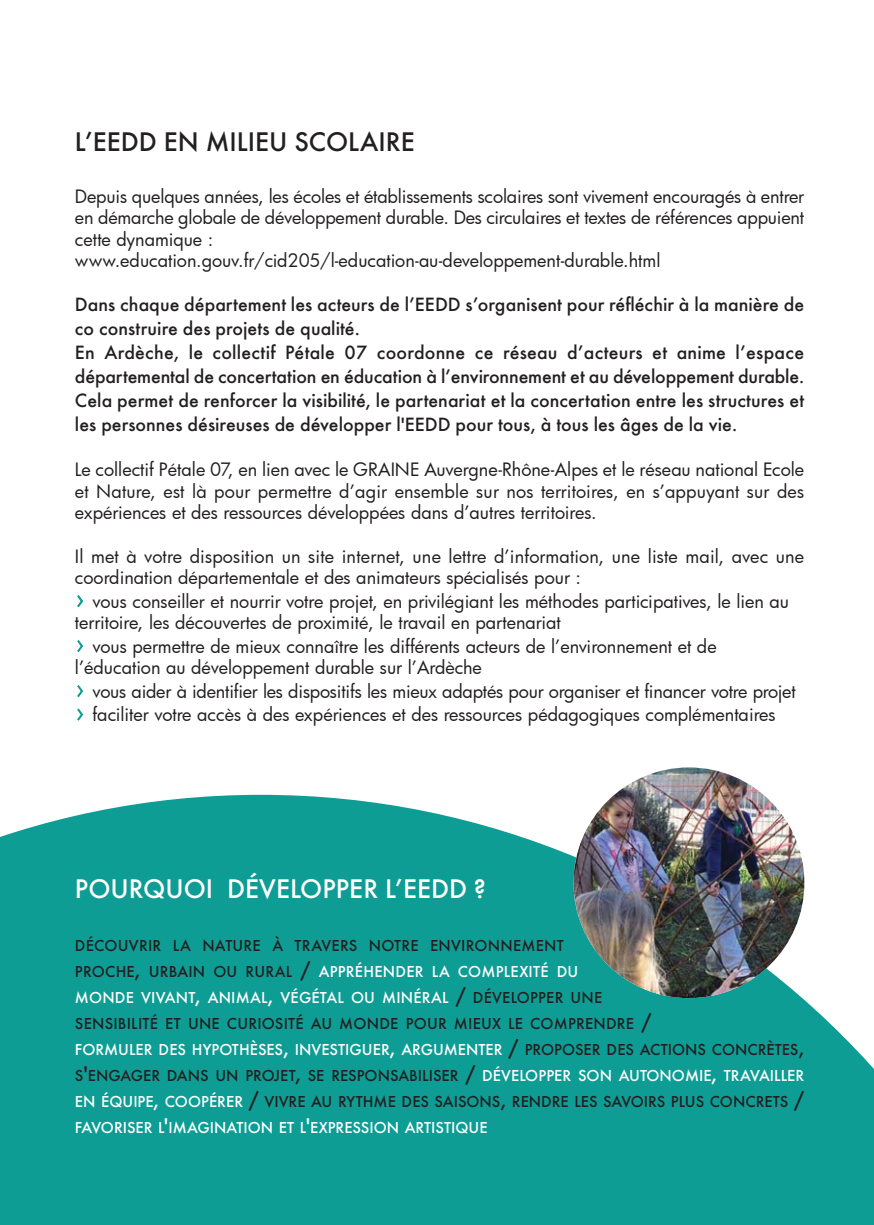
<style>
.page{position:relative;width:874px;height:1225px;background:#fff}
.page>*{position:absolute;margin:0;border:0;box-sizing:border-box;transform-origin:0 0}
.t1{font:500 28px "Futura";color:#fff}
.t2{font:500 28px "Futura";color:#231f20}
.t3{font:500 20px/24px "Futura";color:#231f20}
.t4{font:18px/21.6px "Futura";letter-spacing:-.005em;color:#231f20}
.t5{font:500 16.4px/26px "Futura";color:#231f20}
.s1{font-size:22px}
.s2{color:#fff}
.s3{font-size:22px;color:#fff}
</style>
<div class="page">
<svg style="left:0;top:795px;width:873px;height:429px;background:#23a59d"></svg>
<img style="left:573px;top:767px;width:231px;height:231px;border-radius:50%">
<h1 class="t2" style="left:75px;top:129px;width:341px">L’EEDD EN MILIEU SCOLAIRE</h1>
<p class="t4" style="left:75px;top:185px;width:730px">Depuis quelques années, les écoles et établissements scolaires sont vivement encouragés à entrer en démarche globale de développement durable. Des circulaires et textes de références appuient cette dynamique :<br>www.education.gouv.fr/cid205/l-education-au-developpement-durable.html</p>
<p class="t3" style="left:75px;top:294px;width:730px">Dans chaque département les acteurs de l’EEDD s’organisent pour réfléchir à la manière de co construire des projets de qualité.<br>En Ardèche, le collectif Pétale 07 coordonne ce réseau d’acteurs et anime l’espace départemental de concertation en éducation à l’environnement et au développement durable.<br>Cela permet de renforcer la visibilité, le partenariat et la concertation entre les structures et les personnes désireuses de développer l'EEDD pour tous, à tous les âges de la vie.</p>
<p class="t4" style="left:75px;top:458px;width:730px;text-align:justify">Le collectif Pétale 07, en lien avec le GRAINE Auvergne-Rhône-Alpes et le réseau national Ecole et Nature, est là pour permettre d’agir ensemble sur nos territoires, en s’appuyant sur des expériences et des ressources développées dans d’autres territoires.</p>
<p class="t4" style="left:75px;top:545px;width:730px">Il met à votre disposition un site internet, une lettre d’information, une liste mail, avec une coordination départementale et des animateurs spécialisés pour :</p>
<p class="t4" style="left:75px;top:590px;width:715px;text-indent:18px">vous conseiller et nourrir votre projet, en privilégiant les méthodes participatives, le lien au territoire, les découvertes de proximité, le travail en partenariat</p>
<p class="t4" style="left:75px;top:635px;width:643px;text-indent:18px">vous permettre de mieux connaître les différents acteurs de l’environnement et de l’éducation au développement durable sur l’Ardèche</p>
<p class="t4" style="left:93px;top:679px;width:704px;line-height:23.4px">vous aider à identifier les dispositifs les mieux adaptés pour organiser et financer votre projet faciliter votre accès à des expériences et des ressources pédagogiques complémentaires</p>
<h1 class="t1" style="left:75px;top:876px;width:412px">POURQUOI DÉVELOPPER L’EEDD ?</h1>
<p class="t5" style="left:75px;top:933px;width:730px">DÉCOUVRIR LA NATURE À TRAVERS NOTRE ENVIRONNEMENT<br>PROCHE<span class="s1">,</span> URBAIN OU RURAL <span class="s1">/</span> <span class="s2">APPRÉHENDER LA COMPLEXITÉ DU<br>MONDE VIVANT</span><span class="s3">,</span> <span class="s2">ANIMAL</span><span class="s3">,</span> <span class="s2">VÉGÉTAL OU MINÉRAL</span> <span class="s1">/</span> DÉVELOPPER UNE<br>SENSIBILITÉ ET UNE CURIOSITÉ AU MONDE POUR MIEUX LE COMPRENDRE <span class="s1">/<br></span><span class="s2">FORMULER DES HYPOTHÈSES</span><span class="s3">,</span> <span class="s2">INVESTIGUER</span><span class="s3">,</span> <span class="s2">ARGUMENTER</span> <span class="s1">/</span> PROPOSER DES ACTIONS CONCRÈTES<span class="s1">, </span>S<span class="s1">'</span>ENGAGER DANS UN PROJET<span class="s1">,</span> SE RESPONSABILISER <span class="s1">/</span> <span class="s2">DÉVELOPPER SON AUTONOMIE</span><span class="s3">,</span> <span class="s2">TRAVAILLER EN ÉQUIPE</span><span class="s3">,</span> <span class="s2">COOPÉRER</span> <span class="s1">/</span> VIVRE AU RYTHME DES SAISONS<span class="s1">,</span> RENDRE LES SAVOIRS PLUS CONCRETS <span class="s1">/ </span><span class="s2">FAVORISER L</span><span class="s3">'</span><span class="s2">IMAGINATION ET L</span><span class="s3">'</span><span class="s2">EXPRESSION ARTISTIQUE</span></p>
</div>
